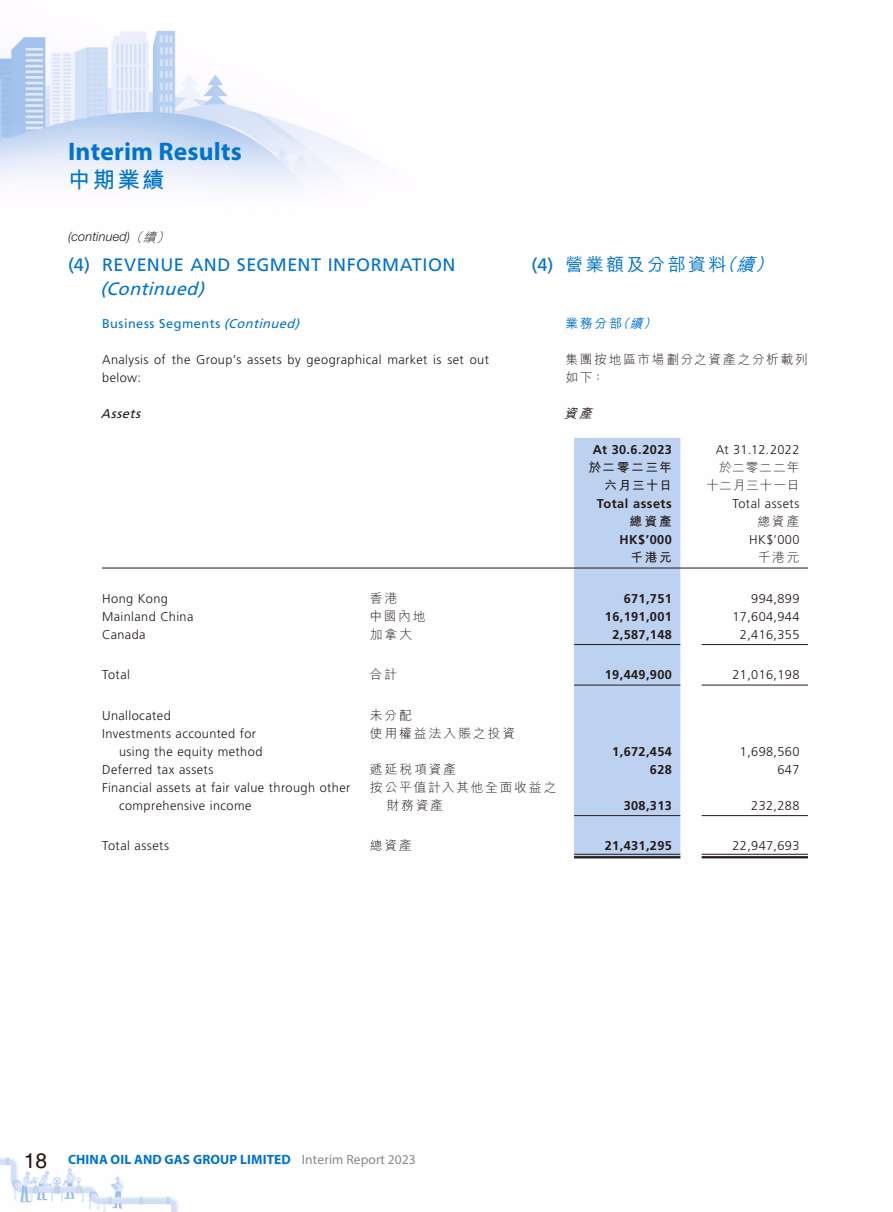
<style>
.page{position:relative;width:893px;height:1212px;background:#fff}
.page>*{position:absolute;margin:0;border:0;box-sizing:border-box;transform-origin:0 0}
.t1{font:700 25.5px "Myriad Pro";letter-spacing:.01em;color:#0073ce}
.t2{font:700 22.5px "M Hei HK";color:#0073ce}
.t3{font:18px "Frutiger LT Std";letter-spacing:.025em;color:#0073ce}
.t4{font:500 18px "M Hei HK";letter-spacing:.135em;color:#0073ce}
.t5{font:italic 18px "Frutiger LT Std";color:#0073ce}
.t6{font:700 13.5px "Myriad Pro";letter-spacing:.01em;color:#0073ce}
.t7{font:300 12.75px/18px "Frutiger LT Std";letter-spacing:.03em;color:#231916}
.t8{font:700 12.75px "Frutiger LT Std";letter-spacing:.03em;color:#231916}
.t9{font:300 12.75px/18px "M Hei HK";letter-spacing:.135em;color:#231916}
.t10{font:12.75px "Frutiger LT Std";letter-spacing:.045em;color:#0073ce}
.t11{font:italic 300 12.75px "Helvetica Neue LT Std";letter-spacing:.01em;color:#231916}
.t12{font:300 12.75px/18px "M Hei HK";letter-spacing:.045em;color:#231916;text-align:right}
.t13{font:700 12.75px/18px "M Hei HK";letter-spacing:.08em;color:#231916;text-align:right}
.t14{font:300 12.75px "M Hei HK";letter-spacing:.16em;color:#231916}
.t15{font:500 12.75px "M Hei HK";color:#0073ce}
.t16{font:italic 12.75px "Frutiger LT Std";color:#231916}
.t17{font:700 12.75px "M Hei HK";letter-spacing:.12em;color:#231916}
.t18{font:italic 500 12.75px "M Hei HK";color:#231916}
.s1{font-family:"M Hei HK"}
.s2{font-style:italic}
.s3{font-family:"Frutiger LT Std";font-weight:400}
.s4{font-family:"Helvetica LT Std";font-weight:400;font-size:21px;color:#231916}
.s5{font-weight:400;color:#898989}
</style>
<div class="page">
<img style="left:0;top:30px;width:808px;height:1182px">
<div style="left:574px;top:438px;width:106px;height:418px;background:#bdd2f1"></div>
<hr style="left:102px;top:568px;width:268px;height:1px;background:#231916">
<hr style="left:370px;top:568px;width:204px;height:1px;background:#231916">
<hr style="left:574px;top:568px;width:106px;height:1px;background:#231916">
<svg style="left:680px;top:568px;width:22px;height:1px"></svg>
<hr style="left:702px;top:568px;width:106px;height:1px;background:#231916">
<hr style="left:574px;top:644px;width:106px;height:1px;background:#231916">
<hr style="left:702px;top:644px;width:106px;height:1px;background:#231916">
<hr style="left:574px;top:685px;width:106px;height:1px;background:#231916">
<hr style="left:702px;top:685px;width:106px;height:1px;background:#231916">
<hr style="left:574px;top:815px;width:106px;height:1px;background:#231916">
<hr style="left:702px;top:815px;width:106px;height:1px;background:#231916">
<hr style="left:574px;top:854px;width:106px;height:1px;background:#231916">
<hr style="left:574px;top:856px;width:106px;height:2px;background:#231916">
<hr style="left:702px;top:854px;width:106px;height:1px;background:#231916">
<hr style="left:702px;top:856px;width:106px;height:2px;background:#231916">
<h1 class="t1" style="left:68px;top:134px;width:175px">Interim Results</h1>
<h2 class="t2" style="left:68px;top:163px;width:98px">中期業績</h2>
<p class="t11" style="left:68px;top:229px;width:106px">(continued)<span class="s1">（續）</span></p>
<h3 class="t3" style="left:68px;top:254px;width:389px">(4) REVENUE AND SEGMENT INFORMATION</h3>
<h3 class="t5" style="left:100px;top:278px;width:111px">(Continued)</h3>
<p class="t10" style="left:102px;top:316px;width:203px">Business Segments <span class="s2">(Continued)</span></p>
<p class="t7" style="left:102px;top:351px;width:388px">Analysis of the Group’s assets by geographical market is set out below:</p>
<p class="t16" style="left:101px;top:406px;width:45px">Assets</p>
<h3 class="t4" style="left:531px;top:252px;width:249px"><span class="s3">(4)</span> 營業額及分部資料<span class="s2">（續）</span></h3>
<p class="t15" style="left:566px;top:314px;width:97px">業務分部<span class="s2">（續）</span></p>
<p class="t9" style="left:566px;top:350px;width:244px">集團按地區市場劃分之資產之分析載列如下：</p>
<p class="t18" style="left:564px;top:404px;width:34px">資產</p>
<p class="t8" style="left:593px;top:442px;width:81px">At 30.6.2023</p>
<p class="t7" style="left:716px;top:441px;width:85px">At 31.12.2022</p>
<p class="t13" style="left:588px;top:457px;width:85px">於二零二三年六月三十日</p>
<p class="t12" style="left:706px;top:458px;width:95px">於二零二二年十二月三十一日</p>
<p class="t8" style="left:597px;top:496px;width:77px">Total assets</p>
<p class="t7" style="left:732px;top:495px;width:69px">Total assets</p>
<p class="t17" style="left:630px;top:512px;width:44px">總資產</p>
<p class="t9" style="left:757px;top:512px;width:43px">總資產</p>
<p class="t8" style="left:619px;top:532px;width:54px">HK$’000</p>
<p class="t7" style="left:749px;top:531px;width:52px">HK$’000</p>
<p class="t17" style="left:631px;top:548px;width:43px">千港元</p>
<p class="t9" style="left:758px;top:548px;width:43px">千港元</p>
<p class="t7" style="left:102px;top:589px;width:67px">Hong Kong</p>
<p class="t9" style="left:370px;top:589px;width:29px">香港</p>
<p class="t8" style="left:624px;top:591px;width:50px">671,751</p>
<p class="t7" style="left:751px;top:589px;width:50px">994,899</p>
<p class="t7" style="left:102px;top:607px;width:93px">Mainland China</p>
<p class="t9" style="left:370px;top:607px;width:57px">中國內地</p>
<p class="t8" style="left:605px;top:609px;width:69px">16,191,001</p>
<p class="t7" style="left:732px;top:607px;width:69px">17,604,944</p>
<p class="t7" style="left:102px;top:625px;width:45px">Canada</p>
<p class="t9" style="left:370px;top:625px;width:44px">加拿大</p>
<p class="t8" style="left:612px;top:627px;width:61px">2,587,148</p>
<p class="t7" style="left:740px;top:625px;width:61px">2,416,355</p>
<p class="t7" style="left:102px;top:666px;width:29px">Total</p>
<p class="t9" style="left:370px;top:665px;width:29px">合計</p>
<p class="t8" style="left:605px;top:667px;width:69px">19,449,900</p>
<p class="t7" style="left:732px;top:666px;width:69px">21,016,198</p>
<p class="t7" style="left:102px;top:707px;width:70px">Unallocated</p>
<p class="t9" style="left:370px;top:706px;width:43px">未分配</p>
<p class="t7" style="left:119px;top:725px;width:145px;text-indent:-17px">Investments accounted for using the equity method</p>
<p class="t14" style="left:370px;top:727px;width:147px">使用權益法入賬之投資</p>
<p class="t8" style="left:612px;top:744px;width:61px">1,672,454</p>
<p class="t7" style="left:740px;top:743px;width:61px">1,698,560</p>
<p class="t7" style="left:102px;top:761px;width:113px">Deferred tax assets</p>
<p class="t9" style="left:370px;top:760px;width:88px">遞延稅項資產</p>
<p class="t8" style="left:650px;top:762px;width:23px">628</p>
<p class="t7" style="left:777px;top:761px;width:23px">647</p>
<p class="t7" style="left:119px;top:779px;width:233px;text-indent:-17px">Financial assets at fair value through other comprehensive income</p>
<p class="t9" style="left:387px;top:778px;width:171px;text-indent:-17px">按公平值計入其他全面收益之財務資產</p>
<p class="t8" style="left:624px;top:798px;width:50px">308,313</p>
<p class="t7" style="left:751px;top:797px;width:50px">232,288</p>
<p class="t7" style="left:102px;top:837px;width:69px">Total assets</p>
<p class="t9" style="left:370px;top:836px;width:43px">總資產</p>
<p class="t8" style="left:605px;top:838px;width:69px">21,431,295</p>
<p class="t7" style="left:732px;top:837px;width:69px">22,947,693</p>
<p class="t6" style="left:24px;top:1150px;width:393px"><span class="s4">18</span> CHINA OIL AND GAS GROUP LIMITED <span class="s5">Interim Report 2023</span></p>
</div>
